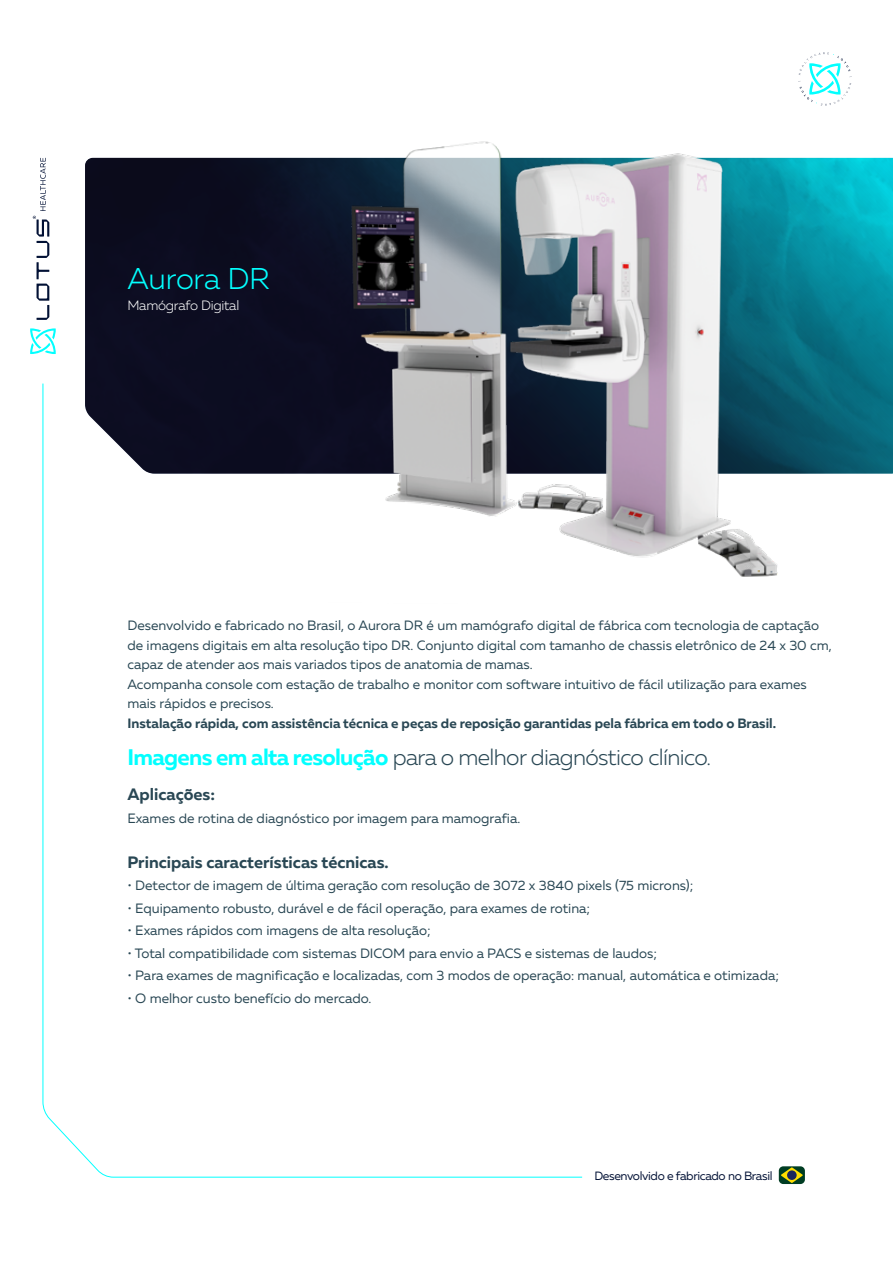
<style>
.page{position:relative;width:893px;height:1263px;background:#fff}
.page>*{position:absolute;margin:0;border:0;box-sizing:border-box;transform-origin:0 0}
.t1{font:300 30px "Muller";letter-spacing:-.01em;color:#03ffff}
.t2{font:300 22.5px "Muller";letter-spacing:-.03em;color:#294754}
.t3{font:700 16.5px "Muller";color:#294754}
.t4{font:13.5px/19.5px "Muller";color:#294754}
.t5{font:700 13.5px "Muller";color:#294754}
.t6{font:300 13.5px "Muller";letter-spacing:-.02em;color:#fff}
.t7{font:12px "Muller";letter-spacing:-.03em;color:#021135}
.s1{font-weight:700;color:#03ffff}
</style>
<div class="page">
<img style="left:85px;top:158px;width:808px;height:316px">
<svg style="left:30px;top:328px;width:26px;height:26px"></svg>
<svg style="left:33px;top:158px;width:16px;height:162px"></svg>
<svg style="left:42px;top:383px;width:541px;height:795px"></svg>
<div style="left:779px;top:1166px;width:26px;height:18px;background:#003d23;border-radius:4px"></div>
<svg style="left:781px;top:1167px;width:22px;height:16px"></svg>
<div style="left:787px;top:1170px;width:10px;height:10px;background:#1a255d;border-radius:50%"></div>
<svg style="left:798px;top:52px;width:54px;height:54px"></svg>
<img style="left:328px;top:141px;width:473px;height:466px">
<h1 class="t1" style="left:127px;top:261px;width:144px">Aurora DR</h1>
<p class="t6" style="left:127px;top:297px;width:113px">Mamógrafo Digital</p>
<p class="t4" style="left:127px;top:616px;width:706px">Desenvolvido e fabricado no Brasil, o Aurora DR é um mamógrafo digital de fábrica com tecnologia de captação de imagens digitais em alta resolução tipo DR. Conjunto digital com tamanho de chassis eletrônico de 24 x 30 cm, capaz de atender aos mais variados tipos de anatomia de mamas.<br>Acompanha console com estação de trabalho e monitor com software intuitivo de fácil utilização para exames mais rápidos e precisos.</p>
<p class="t5" style="left:127px;top:715px;width:650px">Instalação rápida, com assistência técnica e peças de reposição garantidas pela fábrica em todo o Brasil.</p>
<h2 class="t2" style="left:127px;top:744px;width:585px"><span class="s1">Imagens em alta resolução</span> para o melhor diagnóstico clínico.</h2>
<p class="t3" style="left:127px;top:784px;width:89px">Aplicações:</p>
<p class="t4" style="left:127px;top:808px;width:394px">Exames de rotina de diagnóstico por imagem para mamografia.</p>
<p class="t3" style="left:127px;top:852px;width:263px">Principais características técnicas.</p>
<p class="t4" style="left:127px;top:876px;width:568px">• Detector de imagem de última geração com resolução de 3072 x 3840 pixels (75 microns);</p>
<p class="t4" style="left:127px;top:898px;width:465px">• Equipamento robusto, durável e de fácil operação, para exames de rotina;</p>
<p class="t4" style="left:127px;top:921px;width:305px">• Exames rápidos com imagens de alta resolução;</p>
<p class="t4" style="left:127px;top:943px;width:531px">• Total compatibilidade com sistemas DICOM para envio a PACS e sistemas de laudos;</p>
<p class="t4" style="left:127px;top:966px;width:653px">• Para exames de magnificação e localizadas, com 3 modos de operação: manual, automática e otimizada;</p>
<p class="t4" style="left:127px;top:988px;width:246px">• O melhor custo benefício do mercado.</p>
<p class="t7" style="left:594px;top:1168px;width:180px">Desenvolvido e fabricado no Brasil</p>
</div>
